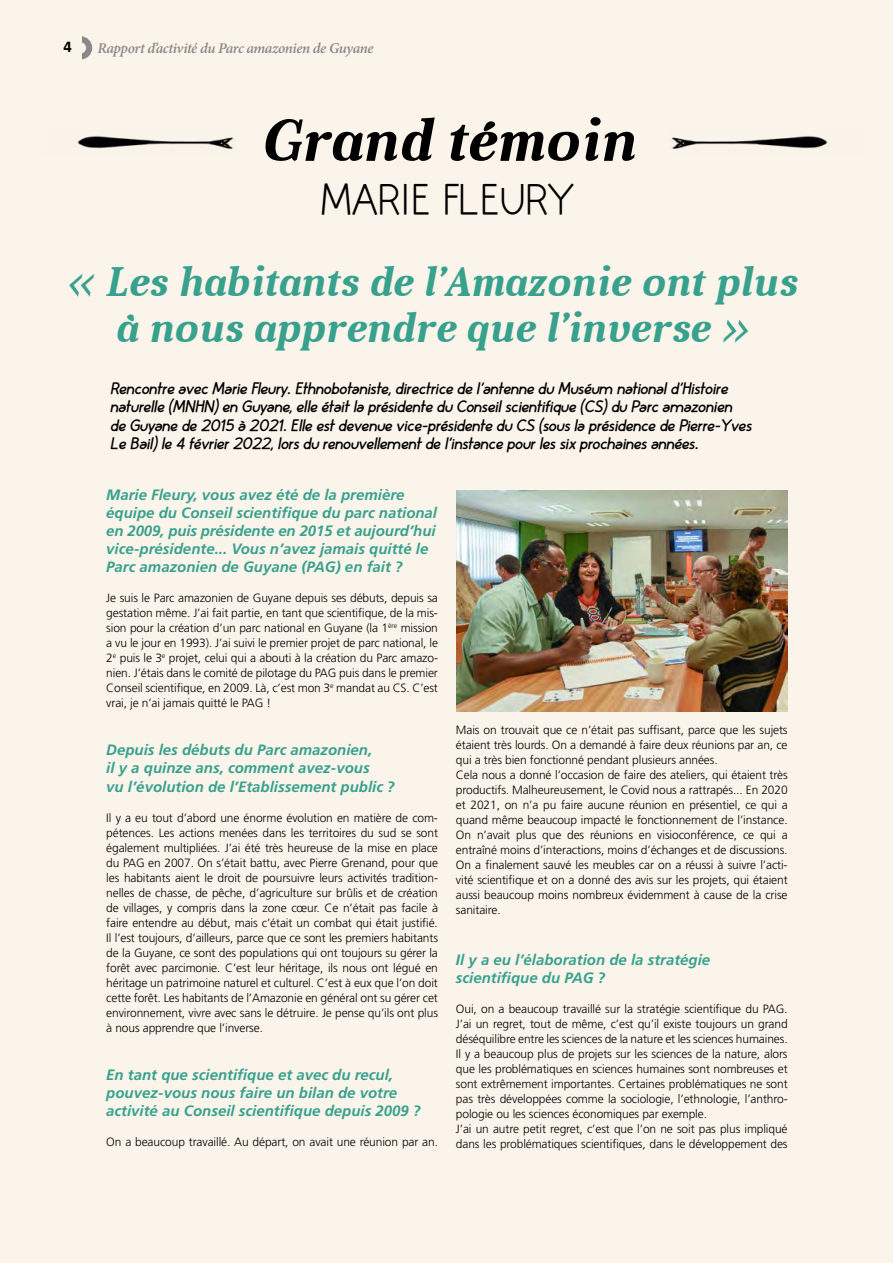
<style>
.page{position:relative;width:893px;height:1263px;background:#fbf4eb}
.page>*{position:absolute;margin:0;border:0;box-sizing:border-box;transform-origin:0 0}
.t1{font:italic 700 60px "Aver";color:#000}
.t2{font:300 45px "Huelic";letter-spacing:.02em;color:#000}
.t3{font:italic 700 42px/46.2px "Aver";color:#38a18d;text-align:center}
.t4{font:italic 700 16.5px/18.1px "Huelic";color:#000}
.t5{font:700 16.5px "Calibri";color:#000}
.t6{font:italic 700 15px/18px "Frutiger LT Std";color:#38a18d}
.t7{font:italic 600 14.85px "Minion Pro";letter-spacing:-.03em;color:#8a8989}
.t8{font:300 12px/15px "Frutiger LT Std";letter-spacing:-.01em;color:#010202;text-align:justify}
</style>
<div class="page">
<img style="left:78px;top:136px;width:155px;height:13px">
<img style="left:672px;top:136px;width:155px;height:13px">
<div style="left:69px;top:36px;width:23px;height:23px;border:6px solid #8a8989;border-radius:50%"></div>
<div style="left:63px;top:30px;width:19px;height:38px;background:#fbf4eb"></div>
<img style="left:456px;top:490px;width:332px;height:221px">
<h3 class="t5" style="left:63px;top:36px;width:10px">4</h3>
<p class="t7" style="left:98px;top:38px;width:277px">Rapport d’activité du Parc amazonien de Guyane</p>
<h1 class="t1" style="left:259px;top:107px;width:377px">Grand témoin</h1>
<h2 class="t2" style="left:320px;top:178px;width:255px">MARIE FLEURY</h2>
<h3 class="t3" style="left:66px;top:259px;width:731px">« Les habitants de l’Amazonie ont plus à nous apprendre que l’inverse »</h3>
<p class="t4" style="left:110px;top:380px;width:646px">Rencontre avec Marie Fleury.Ethnobotaniste, directrice de l’antenne du Muséum nationald’Histoire naturelle (MNHN)en Guyane, elle étaitla présidente du Conseilscientifique (CS)du Parc amazonien de Guyane de 2015 à 2021.Elle estdevenue vice-présidente du CS (sous la présidence de Pierre-Yves Le Bail)le 4 février2022, lors du renouvellementde l’instance pourles six prochaines années.</p>
<p class="t6" style="left:106px;top:486px;width:332px">Marie Fleury, vous avez été de la première équipe du Conseil scientifique du parc national en 2009, puis présidente en 2015 et aujourd’hui vice-présidente... Vous n’avez jamais quitté le Parc amazonien de Guyane (PAG) en fait ?</p>
<p class="t8" style="left:106px;top:591px;width:333px">Je suis le Parc amazonien de Guyane depuis ses débuts, depuis sa gestation même. J’ai fait partie, en tant que scientifique, de la mis&shy;sion pour la création d’un parc national en Guyane (la 1<sup>ère</sup> mission a vu le jour en 1993). J’ai suivi le premier projet de parc national, le 2<sup>e</sup> puis le 3<sup>e</sup> projet, celui qui a abouti à la création du Parc amazo&shy;nien. J’étais dans le comité de pilotage du PAG puis dans le premier Conseil scientifique, en 2009. Là, c’est mon 3<sup>e</sup> mandat au CS. C’est vrai, je n’ai jamais quitté le PAG !</p>
<p class="t6" style="left:106px;top:741px;width:290px">Depuis les débuts du Parc amazonien,<br>il y a quinze ans, comment avez-vous<br>vu l’évolution de l’Etablissement public ?</p>
<p class="t8" style="left:106px;top:810px;width:333px">Il y a eu tout d’abord une énorme évolution en matière de com&shy;pétences. Les actions menées dans les territoires du sud se sont également multipliées. J’ai été très heureuse de la mise en place du PAG en 2007. On s’était battu, avec Pierre Grenand, pour que les habitants aient le droit de poursuivre leurs activités tradition&shy;nelles de chasse, de pêche, d’agriculture sur brûlis et de création de villages, y compris dans la zone cœur. Ce n’était pas facile à faire entendre au début, mais c’était un combat qui était justifié.<br>Il l’est toujours, d’ailleurs, parce que ce sont les premiers habitants de la Guyane, ce sont des populations qui ont toujours su gérer la forêt avec parcimonie. C’est leur héritage, ils nous ont légué en héritage un patrimoine naturel et culturel. C’est à eux que l’on doit cette forêt. Les habitants de l’Amazonie en général ont su gérer cet environnement, vivre avec sans le détruire. Je pense qu’ils ont plus à nous apprendre que l’inverse.</p>
<p class="t6" style="left:106px;top:1065px;width:316px">En tant que scientifique et avec du recul, pouvez-vous nous faire un bilan de votre activité au Conseil scientifique depuis 2009 ?</p>
<p class="t8" style="left:106px;top:1134px;width:333px">On a beaucoup travaillé. Au départ, on avait une réunion par an.</p>
<p class="t8" style="left:456px;top:722px;width:333px;text-align:left">Mais on trouvait que ce n’était pas suffisant, parce que les sujets étaient très lourds. On a demandé à faire deux réunions par an, ce qui a très bien fonctionné pendant plusieurs années.<br>Cela nous a donné l’occasion de faire des ateliers, qui étaient très productifs. Malheureusement, le Covid nous a rattrapés... En 2020 et 2021, on n’a pu faire aucune réunion en présentiel, ce qui a quand même beaucoup impacté le fonctionnement de l’instance.<br>On n’avait plus que des réunions en visioconférence, ce qui a entraîné moins d’interactions, moins d’échanges et de discussions.<br>On a finalement sauvé les meubles car on a réussi à suivre l’acti&shy;vité scientifique et on a donné des avis sur les projets, qui étaient aussi beaucoup moins nombreux évidemment à cause de la crise sanitaire.</p>
<p class="t6" style="left:456px;top:950px;width:256px">Il y a eu l’élaboration de la stratégie scientifique du PAG ?</p>
<p class="t8" style="left:456px;top:1001px;width:333px;text-align:left">Oui, on a beaucoup travaillé sur la stratégie scientifique du PAG.<br>J’ai un regret, tout de même, c’est qu’il existe toujours un grand déséquilibre entre les sciences de la nature et les sciences humaines.<br>Il y a beaucoup plus de projets sur les sciences de la nature, alors que les problématiques en sciences humaines sont nombreuses et sont extrêmement importantes. Certaines problématiques ne sont pas très développées comme la sociologie, l’ethnologie, l’anthro&shy;pologie ou les sciences économiques par exemple.<br>J’ai un autre petit regret, c’est que l’on ne soit pas plus impliqué dans les problématiques scientifiques, dans le développement des</p>
</div>
